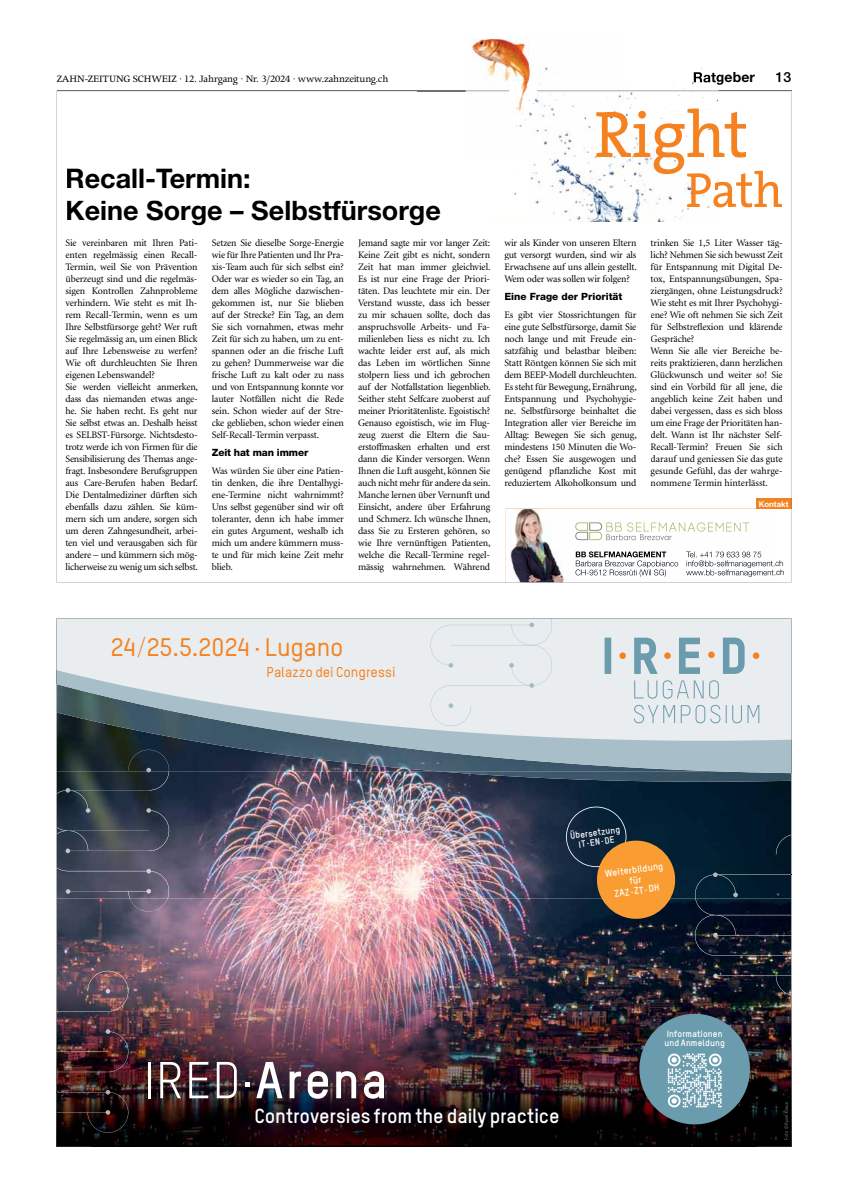
<style>
.page{position:relative;width:848px;height:1197px;background:#fff}
.page>*{position:absolute;margin:0;border:0;box-sizing:border-box;transform-origin:0 0}
.t1{font:50.9px "TSTARPRO";color:#fff}
.t2{font:700 27px/32.4px "Helvetica Neue";color:#000}
.t3{font:500 25px "TSTARPRO";letter-spacing:-.005em;color:#f5821f}
.t4{font:700 20px "TSTARPRO";letter-spacing:-.01em;color:#fff}
.t5{font:500 14px "TSTARPRO";letter-spacing:.005em;color:#f5821f}
.t6{font:700 14px "Helvetica Neue";letter-spacing:.005em;color:#000}
.t7{font:500 14px "Helvetica Neue";color:#000}
.t8{font:11px "Apollo";letter-spacing:-.02em;color:#000}
.t9{font:10px/12px "Minion";letter-spacing:-.015em;color:#000;text-align:justify}
.t10{font:800 10px "Helvetica Neue";color:#000}
.t11{font:700 9.5px/10.5px "TSTARPRO";color:#fff;text-align:center}
.t12{font:700 9px/9.5px "TSTARPRO";letter-spacing:.015em;color:#fff;text-align:center}
.t13{font:700 8px "Helvetica Neue";color:#fff}
.s1{font-family:"Apollo MT SC"}
.s2{font-weight:300}
.s3{font-weight:700}
</style>
<div class="page">
<svg style="left:57px;top:91px;width:734px;height:491px"></svg>
<svg style="left:417px;top:90px;width:48px;height:131px"></svg>
<hr style="left:417px;top:91px;width:48px;height:1px;background:#6d6f71">
<div style="left:417px;top:200px;width:23px;height:21px;background:#fff"></div>
<img style="left:465px;top:39px;width:253px;height:182px">
<img style="left:465px;top:91px;width:253px;height:1px">
<img style="left:692px;top:72px;width:26px;height:13px">
<img style="left:509px;top:81px;width:28px;height:25px">
<svg style="left:596px;top:108px;width:186px;height:99px"></svg>
<img style="left:58px;top:773px;width:733px;height:372px">
<img style="left:57px;top:773px;width:1px;height:125px">
<img style="left:791px;top:780px;width:1px;height:118px">
<img style="left:57px;top:898px;width:35px;height:247px">
<img style="left:756px;top:898px;width:35px;height:247px">
<img style="left:91px;top:1145px;width:665px;height:1px">
<img style="left:57px;top:1011px;width:1px;height:101px">
<img style="left:57px;top:793px;width:1px;height:74px">
<img style="left:791px;top:955px;width:1px;height:40px">
<svg style="left:791px;top:914px;width:1px;height:21px"></svg>
<svg style="left:57px;top:618px;width:734px;height:52px;background:#e1e7ea"></svg>
<svg style="left:57px;top:670px;width:734px;height:103px;background:#9eacb4"></svg>
<div style="left:430px;top:618px;width:122px;height:108px;background:#e9edf0"></div>
<p class="t8" style="left:57px;top:73px;width:333px"><span class="s1">ZAHN-ZEITUNG SCHWEIZ ·</span> 12. Jahrgang · Nr. 3 / 2024 · www.zahnzeitung.ch</p>
<h3 class="t6" style="left:692px;top:69px;width:64px">Ratgeber</h3>
<h3 class="t7" style="left:775px;top:69px;width:17px">13</h3>
<h2 class="t2" style="left:65px;top:161px;width:377px">Recall-Termin:<br>Keine Sorge – Selbstfürsorge</h2>
<p class="t9" style="left:65px;top:237px;width:134px;text-align:left">Sie vereinbaren mit Ihren Pati&shy;enten regelmässig einen Recall-<br>Termin, weil Sie von Prävention überzeugt sind und die regelmäs&shy;sigen Kontrollen Zahnprobleme verhindern. Wie steht es mit Ih&shy;rem Recall-Termin, wenn es um<br>Ihre Selbstfürsorge geht? Wer ruft<br>Sie regelmässig an, um einen Blick auf Ihre Lebensweise zu werfen?<br>Wie oft durchleuchten Sie Ihren eigenen Lebenswandel?<br>Sie werden vielleicht anmerken, dass das niemanden etwas ange&shy;he. Sie haben recht. Es geht nur<br>Sie selbst etwas an. Deshalb heisst es SELBST-Fürsorge. Nichtsdesto&shy;trotz werde ich von Firmen für die<br>Sensibilisierung des Themas ange&shy;fragt. Insbesondere Berufsgruppen aus Care-Berufen haben Bedarf.<br>Die Dentalmediziner dürften sich ebenfalls dazu zählen. Sie küm&shy;mern sich um andere, sorgen sich um deren Zahngesundheit, arbei&shy;ten viel und verausgaben sich für andere – und kümmern sich mög&shy;licherweise zu wenig um sich selbst.</p>
<p class="t9" style="left:212px;top:237px;width:134px">Setzen Sie dieselbe Sorge-Energie wie für Ihre Patienten und Ihr Pra&shy;xis-Team auch für sich selbst ein?<br>Oder war es wieder so ein Tag, an dem alles Mögliche dazwischen&shy;gekommen ist, nur Sie blieben auf der Strecke? Ein Tag, an dem Sie sich vornahmen, etwas mehr Zeit für sich zu haben, um zu ent&shy;spannen oder an die frische Luft zu gehen? Dummerweise war die frische Luft zu kalt oder zu nass und von Entspannung konnte vor lauter Notfällen nicht die Rede sein. Schon wieder auf der Stre&shy;cke geblieben, schon wieder einen Self-Recall-Termin verpasst.</p>
<p class="t9" style="left:358px;top:237px;width:134px">Jemand sagte mir vor langer Zeit:<br>Keine Zeit gibt es nicht, sondern Zeit hat man immer gleichviel.<br>Es ist nur eine Frage der Priori&shy;täten. Das leuchtete mir ein. Der Verstand wusste, dass ich besser zu mir schauen sollte, doch das anspruchsvolle Arbeits- und Fa&shy;milienleben liess es nicht zu. Ich wachte leider erst auf, als mich das Leben im wörtlichen Sinne stolpern liess und ich gebrochen auf der Notfallstation liegenblieb.<br>Seither steht Selfcare zuoberst auf meiner Prioritätenliste. Egoistisch?<br>Genauso egoistisch, wie im Flug&shy;zeug zuerst die Eltern die Sau&shy;erstoffmasken erhalten und erst dann die Kinder versorgen. Wenn Ihnen die Luft ausgeht, können Sie auch nicht mehr für andere da sein.<br>Manche lernen über Vernunft und Einsicht, andere über Erfahrung und Schmerz. Ich wünsche Ihnen, dass Sie zu Ersteren gehören, so wie Ihre vernünftigen Patienten, welche die Recall-Termine regel&shy;mässig wahrnehmen. Während</p>
<p class="t9" style="left:504px;top:237px;width:134px">wir als Kinder von unseren Eltern gut versorgt wurden, sind wir als Erwachsene auf uns allein gestellt.<br>Wem oder was sollen wir folgen?</p>
<p class="t10" style="left:504px;top:290px;width:119px">Eine Frage der Priorität</p>
<p class="t9" style="left:504px;top:309px;width:134px">Es gibt vier Stossrichtungen für eine gute Selbstfürsorge, damit Sie noch lange und mit Freude ein&shy;satzfähig und belastbar bleiben:<br>Statt Röntgen können Sie sich mit dem BEEP-Modell durchleuchten.<br>Es steht für Bewegung, Ernährung, Entspannung und Psychohygie&shy;ne. Selbstfürsorge beinhaltet die Integration aller vier Bereiche im Alltag: Bewegen Sie sich genug, mindestens 150 Minuten die Wo&shy;che? Essen Sie ausgewogen und genügend pflanzliche Kost mit reduziertem Alkoholkonsum und</p>
<p class="t10" style="left:212px;top:446px;width:98px">Zeit hat man immer</p>
<p class="t9" style="left:212px;top:465px;width:134px">Was würden Sie über eine Patien&shy;tin denken, die ihre Dentalhygi&shy;ene-Termine nicht wahrnimmt?<br>Uns selbst gegenüber sind wir oft toleranter, denn ich habe immer ein gutes Argument, weshalb ich mich um andere kümmern muss&shy;te und für mich keine Zeit mehr blieb.</p>
<p class="t9" style="left:650px;top:237px;width:134px;text-align:left">trinken Sie 1,5 Liter Wasser täg&shy;lich? Nehmen Sie sich bewusst Zeit für Entspannung mit Digital De&shy;tox, Entspannungsübungen, Spa&shy;ziergängen, ohne Leistungsdruck?<br>Wie steht es mit Ihrer Psychohygi&shy;ene? Wie oft nehmen Sie sich Zeit für Selbstreflexion und klärende<br>Gespräche?<br>Wenn Sie alle vier Bereiche be&shy;reits praktizieren, dann herzlichen<br>Glückwunsch und weiter so! Sie sind ein Vorbild für all jene, die angeblich keine Zeit haben und dabei vergessen, dass es sich bloss um eine Frage der Prioritäten han&shy;delt. Wann ist Ihr nächster Self-<br>Recall-Termin? Freuen Sie sich darauf und geniessen Sie das gute gesunde Gefühl, das der wahrge&shy;nommene Termin hinterlässt.</p>
<p class="t13" style="left:758px;top:499px;width:31px">Kontakt</p>
<h3 class="t3" style="left:111px;top:631px;width:234px">24<span class="s2">/</span>25.5.2024 · Lugano</h3>
<h3 class="t5" style="left:266px;top:663px;width:131px">Palazzo dei Congressi</h3>
<p class="t12" style="left:569px;top:830px;width:52px;rotate:-8deg">Übersetzung<br>IT·EN·DE</p>
<p class="t11" style="left:604px;top:868px;width:60px;rotate:-8deg">Weiterbildung für<br>ZAZ·ZT·DH</p>
<h1 class="t1" style="left:144px;top:1049px;width:245px">IRED·<span class="s3">Arena</span></h1>
<h3 class="t4" style="left:254px;top:1103px;width:306px">Controversies from the daily practice</h3>
<p class="t12" style="left:664px;top:1028px;width:62px;text-align:left">Informationen undAnmeldung</p>
</div>
